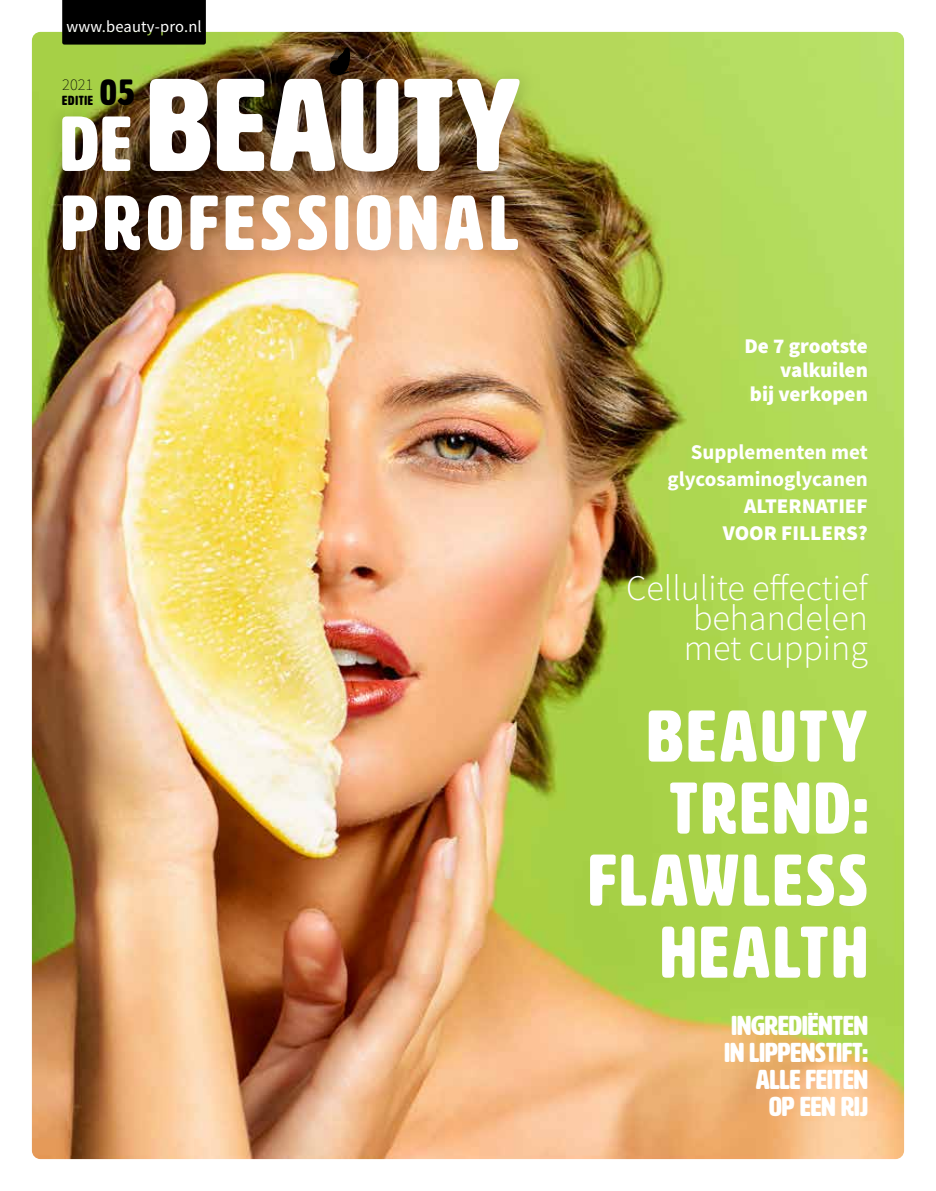
<style>
.page{position:relative;width:936px;height:1191px;background:#fff}
.page>*{position:absolute;margin:0;border:0;box-sizing:border-box;transform-origin:0 0}
.t1{font:72px/72px "HWT Artz";letter-spacing:.055em;color:#fff;text-align:right}
.t2{font:300 36px/30px "Source Sans Pro";color:#fff;text-align:justify}
.t3{font:36px "HWT Artz";color:#000}
.t4{font:27px/27px "HWT Artz";color:#fff;text-align:right}
.t5{font:900 21px/24px "Source Sans Pro";color:#fff;text-align:right}
.t6{font:700 21px/27px "Source Sans Pro";color:#fff;text-align:right}
.t7{font:16.5px "Source Sans Pro";letter-spacing:.01em;color:#fff}
.t8{font:200 16.35px "Source Sans Pro";color:#000}
.t9{font:13.05px "HWT Artz";letter-spacing:.055em;color:#000}
</style>
<div class="page">
<img style="left:32px;top:32px;width:872px;height:1127px">
<div style="left:44px;top:65px;width:493px;height:207px;background:#000;opacity:.1"></div>
<svg style="left:63px;top:195px;width:455px;height:55px"></svg>
<img style="left:62px;top:0;width:457px;height:172px">
<p class="t7" style="left:66px;top:16px;width:137px">www.beauty-pro.nl</p>
<h2 class="t3" style="left:100px;top:73px;width:36px">05</h2>
<p class="t8" style="left:62px;top:75px;width:32px">2021</p>
<p class="t9" style="left:62px;top:93px;width:32px">EDITIE</p>
<p class="t5" style="left:744px;top:334px;width:125px">De 7 grootste valkuilen<br>bij verkopen</p>
<p class="t6" style="left:667px;top:438px;width:202px">Supplementen met glycosaminoglycanen</p>
<p class="t5" style="left:722px;top:492px;width:146px;line-height:27px">ALTERNATIEF<br>VOOR FILLERS?</p>
<h2 class="t2" style="left:683px;top:572px;width:185px;text-indent:-58px">Cellulite effectief behandelen met cupping</h2>
<h1 class="t1" style="left:588px;top:701px;width:281px">BEAUTY<br>TREND:<br>FLAWLESS<br>HEALTH</h1>
<p class="t4" style="left:724px;top:1012px;width:145px">INGREDIËNTEN<br>IN LIPPENSTIFT:<br>ALLE FEITEN<br>OP EEN RIJ</p>
</div>
